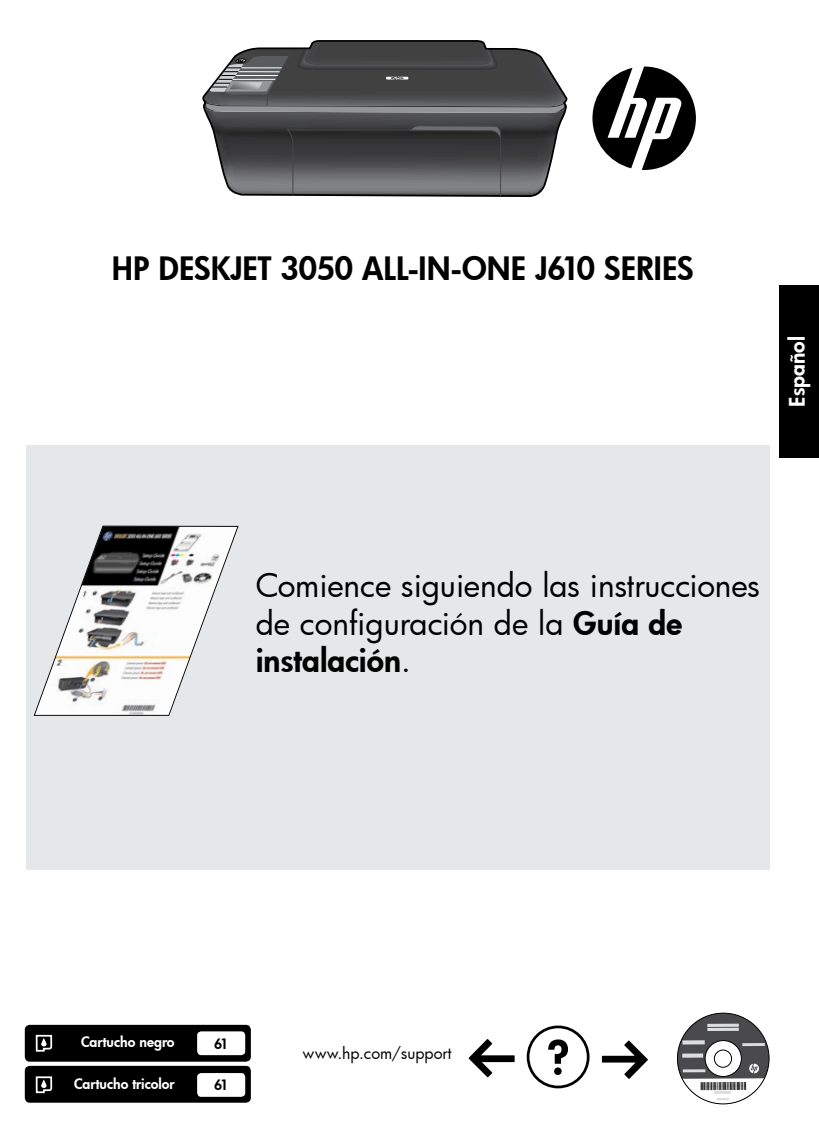
<style>
.page{position:relative;width:819px;height:1134px;background:#fff}
.page>*{position:absolute;margin:0;border:0;box-sizing:border-box;transform-origin:0 0}
.t1{font:31.5px/37.8px "Futura Bk";color:#000}
.t2{font:31.5px "Futura Hv";color:#000}
.t3{font:21px "Futura Hv";color:#fff}
.t4{font:15.75px "Futura Bk";color:#000}
.t5{font:14px "Futura Hv";color:#fff}
.t6{font:14px "Futura Hv";color:#000}
.s1{font-family:"Futura Hv"}
.s2{font-family:"Futura Bk"}
</style>
<div class="page">
<div style="left:26px;top:445px;width:743px;height:425px;background:#e6e7e8"></div>
<div style="left:25px;top:1066px;width:226px;height:37px;background:#000;border-radius:5px"></div>
<div style="left:25px;top:1025px;width:226px;height:37px;background:#000;border-radius:5px"></div>
<div style="left:196px;top:1031px;width:50px;height:25px;background:#fff;border-radius:5px"></div>
<div style="left:195px;top:1030px;width:52px;height:27px;border:2px solid #000;border-radius:5px"></div>
<div style="left:196px;top:1072px;width:50px;height:26px;background:#fff;border-radius:5px"></div>
<div style="left:195px;top:1071px;width:52px;height:28px;border:2px solid #000;border-radius:5px"></div>
<svg style="left:36px;top:1035px;width:16px;height:17px"></svg>
<svg style="left:36px;top:1076px;width:16px;height:17px"></svg>
<div style="left:527px;top:1026px;width:63px;height:62px;border:3px solid #000;border-radius:50%"></div>
<svg style="left:548px;top:1039px;width:20px;height:36px"></svg>
<svg style="left:602px;top:1041px;width:46px;height:38px"></svg>
<svg style="left:469px;top:1039px;width:46px;height:38px"></svg>
<svg style="left:677px;top:1013px;width:92px;height:91px"></svg>
<div style="left:714px;top:1050px;width:18px;height:17px;background:#fff;border-radius:50%"></div>
<div style="left:714px;top:1050px;width:18px;height:18px;border:1px solid #000;border-radius:50%"></div>
<svg style="left:33px;top:525px;width:206px;height:191px"></svg>
<svg style="left:592px;top:67px;width:104px;height:103px"></svg>
<svg style="left:202px;top:41px;width:365px;height:155px;background:#606062"></svg>
<div style="left:779px;top:285px;width:40px;height:173px;background:#000"></div>
<p class="t2" style="left:112px;top:247px;width:583px">HP DESKJET 3050 ALL-IN-ONE J610 SERIES</p>
<p class="t3" style="left:783px;top:407px;width:72px;rotate:-90deg">Español</p>
<p class="t1" style="left:256px;top:566px;width:506px">Comience siguiendo las instrucciones de configuración de la <span class="s1">Guía de</span></p>
<p class="t2" style="left:256px;top:639px;width:157px">instalación<span class="s2">.</span></p>
<p class="t5" style="left:81px;top:1033px;width:95px">Cartucho negro</p>
<p class="t5" style="left:74px;top:1074px;width:102px">Cartucho tricolor</p>
<p class="t6" style="left:214px;top:1034px;width:16px">61</p>
<p class="t6" style="left:214px;top:1075px;width:16px">61</p>
<p class="t4" style="left:303px;top:1043px;width:151px">www.hp.com/support</p>
</div>
